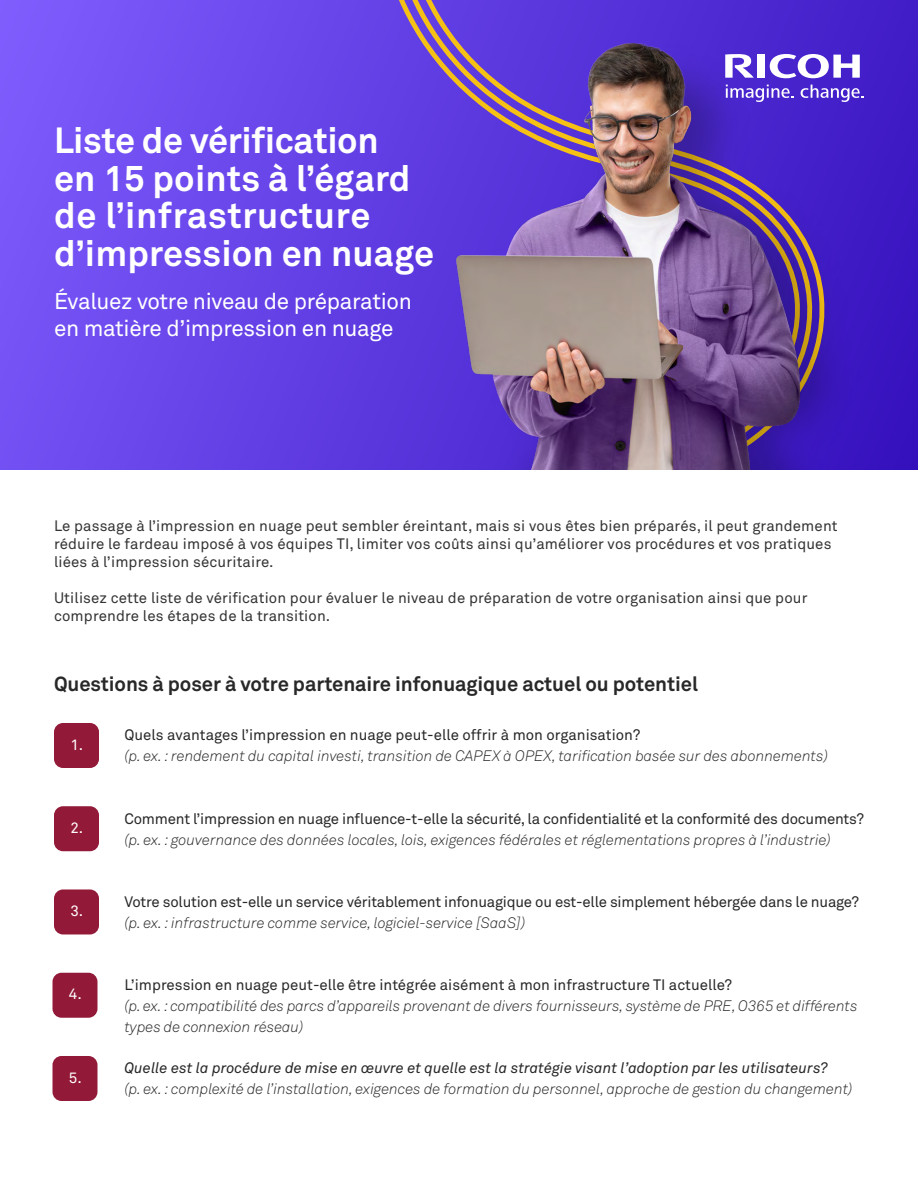
<style>
.page{position:relative;width:918px;height:1188px;background:#fff}
.page>*{position:absolute;margin:0;border:0;box-sizing:border-box;transform-origin:0 0}
.t1{font:700 36px/37.5px "Akkurat Pro";letter-spacing:.005em;color:#fff}
.t2{font:22.5px/27px "Akkurat Pro";letter-spacing:-.015em;color:#fff}
.t3{font:700 20.25px "Akkurat Pro";letter-spacing:-.005em;color:#282828}
.t4{font:italic 300 15px/21px "Akkurat Pro";color:#282828}
.t5{font:15px/18px "Akkurat Pro";letter-spacing:.01em;color:#333}
.t6{font:15px "Akkurat Pro";letter-spacing:-.015em;color:#282828}
.t7{font:italic 15px "Akkurat Pro";color:#282828}
.t8{font:15px "Akkurat Pro";color:#fff}
</style>
<div class="page">
<svg style="left:0;top:0;width:918px;height:470px;background:#6946ea"></svg>
<div style="left:377px;top:0;width:13px;height:449px;background:#5f3ce2"></div>
<div style="left:390px;top:0;width:67px;height:461px;background:#5d3adf"></div>
<img style="left:457px;top:0;width:437px;height:470px">
<img style="left:447px;top:36px;width:370px;height:434px">
<div style="left:54px;top:723px;width:45px;height:45px;background:#931938;border-radius:9px"></div>
<div style="left:54px;top:806px;width:45px;height:45px;background:#931938;border-radius:9px"></div>
<div style="left:54px;top:889px;width:45px;height:45px;background:#931938;border-radius:9px"></div>
<div style="left:52px;top:973px;width:46px;height:45px;background:#931938;border-radius:9px"></div>
<div style="left:52px;top:1056px;width:46px;height:45px;background:#931938;border-radius:9px"></div>
<svg style="left:770px;top:54px;width:90px;height:24px"></svg>
<div style="left:757px;top:55px;width:8px;height:23px;background:#fff"></div>
<svg style="left:725px;top:54px;width:29px;height:24px"></svg>
<svg style="left:726px;top:85px;width:68px;height:17px"></svg>
<svg style="left:801px;top:85px;width:63px;height:17px"></svg>
<h1 class="t1" style="left:54px;top:122px;width:382px">Liste de vérification<br>en 15 points à l’égard de l’infrastructure d’impression en nuage</h1>
<h2 class="t2" style="left:54px;top:287px;width:359px">Évaluez votre niveau de préparation en matière d’impression en nuage</h2>
<p class="t5" style="left:54px;top:517px;width:785px">Le passage à l’impression en nuage peut sembler éreintant, mais si vous êtes bien préparés, il peut grandement réduire le fardeau imposé à vos équipes TI, limiter vos coûts ainsi qu’améliorer vos procédures et vos pratiques liées à l’impression sécuritaire.</p>
<p class="t5" style="left:54px;top:589px;width:755px">Utilisez cette liste de vérification pour évaluer le niveau de préparation de votre organisation ainsi que pour comprendre les étapes de la transition.</p>
<h3 class="t3" style="left:54px;top:671px;width:646px">Questions à poser à votre partenaire infonuagique actuel ou potentiel</h3>
<p class="t6" style="left:124px;top:726px;width:517px">Quels avantages l’impression en nuage peut-elle offrir à mon organisation?</p>
<p class="t4" style="left:124px;top:746px;width:705px">(p. ex. : rendement du capital investi, transition de CAPEX à OPEX, tarification basée sur des abonnements)</p>
<p class="t8" style="left:70px;top:736px;width:14px">1.</p>
<p class="t8" style="left:70px;top:819px;width:14px">2.</p>
<p class="t8" style="left:70px;top:902px;width:14px">3.</p>
<p class="t8" style="left:69px;top:985px;width:14px">4.</p>
<p class="t8" style="left:69px;top:1069px;width:14px">5.</p>
<p class="t6" style="left:124px;top:810px;width:741px">Comment l’impression en nuage influence-t-elle la sécurité, la confidentialité et la conformité des documents?</p>
<p class="t4" style="left:124px;top:829px;width:708px">(p. ex. : gouvernance des données locales, lois, exigences fédérales et réglementations propres à l’industrie)</p>
<p class="t6" style="left:124px;top:893px;width:736px">Votre solution est-elle un service véritablement infonuagique ou est-elle simplement hébergée dans le nuage?</p>
<p class="t4" style="left:124px;top:912px;width:402px">(p. ex. : infrastructure comme service, logiciel-service [SaaS])</p>
<p class="t6" style="left:124px;top:976px;width:609px">L’impression en nuage peut-elle être intégrée aisément à mon infrastructure TI actuelle?</p>
<p class="t4" style="left:124px;top:995px;width:735px">(p. ex. : compatibilité des parcs d’appareils provenant de divers fournisseurs, système de PRE, O365 et différents types de connexion réseau)</p>
<p class="t7" style="left:124px;top:1059px;width:705px">Quelle est la procédure de mise en œuvre et quelle est la stratégie visant l’adoption par les utilisateurs?</p>
<p class="t4" style="left:125px;top:1079px;width:730px">(p. ex. : complexité de l’installation, exigences de formation du personnel, approche de gestion du changement)</p>
</div>
